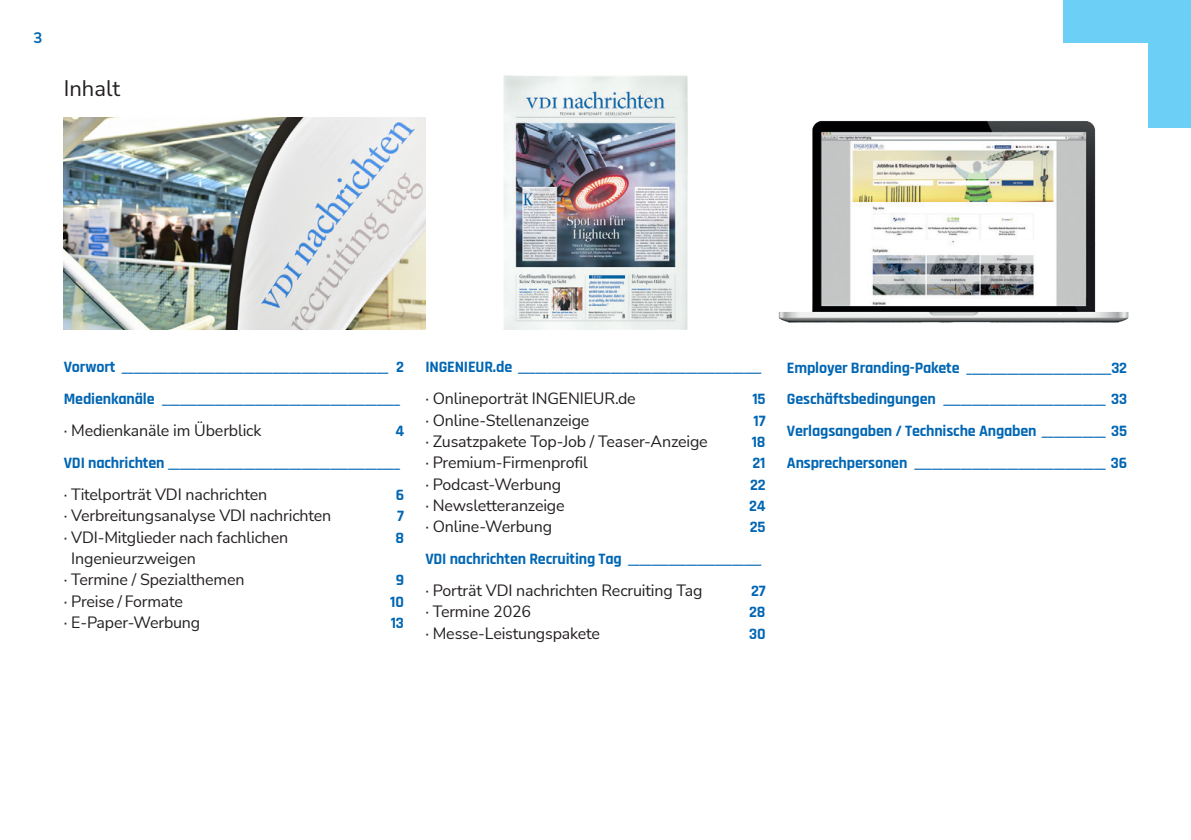
<style>
.page{position:relative;width:1191px;height:840px;background:#fff}
.page>*{position:absolute;margin:0;border:0;box-sizing:border-box;transform-origin:0 0}
.t1{font:22px "Nunito Sans";color:#231f20}
.t2{font:700 16px/31.8px "Rajdhani";letter-spacing:-.01em;color:#0166b3;text-align:right}
.t3{font:16px/21.2px "Nunito Sans";letter-spacing:-.01em;color:#231f20}
.t4{font:700 15px "Nunito Sans";color:#0166b3}
</style>
<div class="page">
<img style="left:64px;top:117px;width:361px;height:213px">
<img style="left:778px;top:120px;width:351px;height:203px">
<img style="left:503px;top:75px;width:184px;height:255px">
<div style="left:1063px;top:0;width:128px;height:43px;background:#6bcff6"></div>
<div style="left:1148px;top:0;width:43px;height:128px;background:#6bcff6"></div>
<p class="t4" style="left:34px;top:27px;width:10px">3</p>
<h1 class="t1" style="left:64px;top:73px;width:58px">Inhalt</h1>
<p class="t2" style="left:64px;top:351px;width:342px;text-align:left">Vorwort ______________________________________________ 2<br>Medienkanäle _________________________________________</p>
<p class="t3" style="left:64px;top:419px;width:199px">· Medienkanäle im Überblick</p>
<p class="t2" style="left:64px;top:415px;width:342px">4<br>VDI nachrichten ________________________________________</p>
<p class="t3" style="left:64px;top:483px;width:205px">· Titelporträt VDI nachrichten</p>
<p class="t2" style="left:396px;top:479px;width:10px">6</p>
<p class="t3" style="left:64px;top:504px;width:269px">· Verbreitungsanalyse VDI nachrichten</p>
<p class="t2" style="left:397px;top:500px;width:8px">7</p>
<p class="t3" style="left:64px;top:525px;width:226px">· VDI-Mitglieder nach fachlichen</p>
<p class="t2" style="left:395px;top:522px;width:10px">8</p>
<p class="t3" style="left:64px;top:547px;width:182px;text-indent:7px">Ingenieurzweigen<br>· Termine / Spezialthemen</p>
<p class="t2" style="left:396px;top:564px;width:10px">9</p>
<p class="t3" style="left:64px;top:589px;width:121px">· Preise / Formate</p>
<p class="t2" style="left:390px;top:585px;width:15px">10</p>
<p class="t3" style="left:64px;top:610px;width:138px">· E-Paper-Werbung</p>
<p class="t2" style="left:391px;top:607px;width:15px">13</p>
<p class="t2" style="left:425px;top:351px;width:338px">INGENIEUR.de __________________________________________</p>
<p class="t3" style="left:425px;top:387px;width:212px">· Onlineporträt INGENIEUR.de</p>
<p class="t2" style="left:752px;top:383px;width:15px">15</p>
<p class="t3" style="left:425px;top:408px;width:166px">· Online-Stellenanzeige</p>
<p class="t2" style="left:753px;top:405px;width:14px">17</p>
<p class="t3" style="left:425px;top:430px;width:284px">· Zusatzpakete Top-Job / Teaser-Anzeige</p>
<p class="t2" style="left:752px;top:426px;width:15px">18</p>
<p class="t3" style="left:425px;top:451px;width:164px">· Premium-Firmenprofil</p>
<p class="t2" style="left:752px;top:447px;width:15px">21</p>
<p class="t3" style="left:425px;top:472px;width:137px">· Podcast-Werbung</p>
<p class="t2" style="left:750px;top:468px;width:17px">22</p>
<p class="t3" style="left:425px;top:493px;width:141px">· Newsletteranzeige</p>
<p class="t2" style="left:749px;top:490px;width:18px">24</p>
<p class="t3" style="left:425px;top:515px;width:128px">· Online-Werbung</p>
<p class="t2" style="left:425px;top:511px;width:342px">25<br>VDI nachrichten Recruiting Tag _______________________</p>
<p class="t3" style="left:425px;top:579px;width:279px">· Porträt VDI nachrichten Recruiting Tag</p>
<p class="t2" style="left:751px;top:575px;width:16px">27</p>
<p class="t3" style="left:425px;top:600px;width:107px">· Termine 2026</p>
<p class="t2" style="left:749px;top:596px;width:18px">28</p>
<p class="t3" style="left:425px;top:621px;width:176px">· Messe-Leistungspakete</p>
<p class="t2" style="left:749px;top:617px;width:18px">30</p>
<p class="t2" style="left:787px;top:352px;width:342px;text-align:justify">Employer Branding-Pakete _________________________32<br>Geschäftsbedingungen ____________________________ 33<br>Verlagsangaben / Technische Angaben ___________ 35<br>Ansprechpersonen _________________________________ 36</p>
</div>
